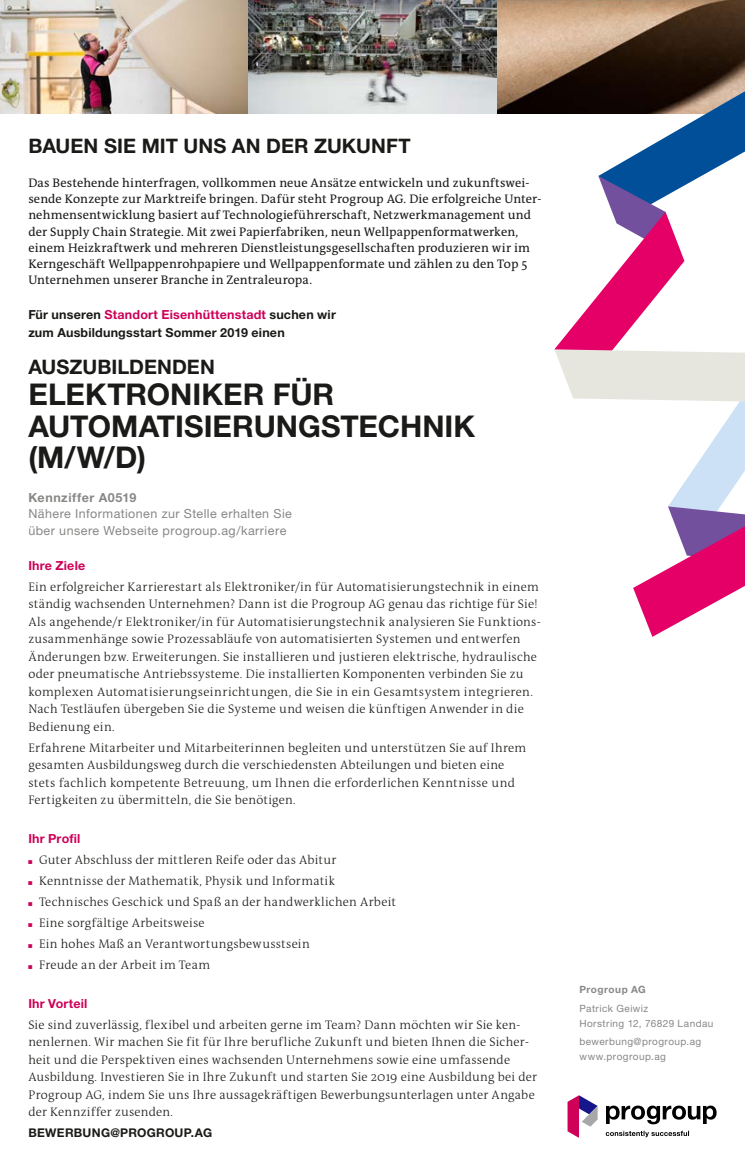
<style>
.page{position:relative;width:745px;height:1166px;background:#fff}
.page>*{position:absolute;margin:0;border:0;box-sizing:border-box;transform-origin:0 0}
.t1{font:700 30px/31.6px "Helvetica Neue LT Pro";color:#1a1a18}
.t2{font:700 20px "Helvetica Neue LT Pro";letter-spacing:.005em;color:#1a1a18}
.t3{font:300 12.5px/17.5px "The Antiqua B W3";letter-spacing:.015em;color:#1a1a18}
.t4{font:12.5px/16.2px "The Antiqua B W5 Plain";letter-spacing:.01em;color:#1a1a18}
.t5{font:700 12.5px/17.5px "Helvetica Neue LT Pro";letter-spacing:.015em;color:#1a1a18}
.t6{font:12.5px/16.2px "Helvetica Neue LT Pro";letter-spacing:.035em;color:#878786}
.t7{font:700 12.5px "Helvetica Neue LT Pro";letter-spacing:.015em;color:#ce0058}
.t8{font:700 12.5px "Helvetica Neue LT Pro";letter-spacing:.045em;color:#878786}
.t9{font:700 12px "Helvetica Neue LT Pro";letter-spacing:.02em;color:#1a1a18}
.t10{font:10px/15px "Helvetica Neue LT Pro";letter-spacing:.04em;color:#878786}
.t11{font:700 10px "Helvetica Neue LT Pro";letter-spacing:.05em;color:#878786}
.t12{font:3.12px "Helvetica Neue";color:#ce0058;scale:1.19 1}
.s1{color:#ce0058}
</style>
<div class="page">
<img style="left:0;top:0;width:248px;height:113px">
<svg style="left:496px;top:0;width:248px;height:113px;background:#785f4b"></svg>
<img style="left:248px;top:0;width:248px;height:113px">
<svg style="left:554px;top:91px;width:190px;height:546px"></svg>
<svg style="left:567px;top:1095px;width:30px;height:42px"></svg>
<svg style="left:606px;top:1105px;width:110px;height:19px"></svg>
<svg style="left:605px;top:1131px;width:83px;height:6px"></svg>
<h2 class="t2" style="left:28px;top:134px;width:383px">BAUEN SIE MIT UNS AN DER ZUKUNFT</h2>
<p class="t4" style="left:28px;top:174px;width:514px">Das Bestehende hinterfragen, vollkommen neue Ansätze entwickeln und zukunftswei&shy;sende Konzepte zur Marktreife bringen. Dafür steht Progroup AG. Die erfolgreiche Unter&shy;nehmensentwicklung basiert auf Technologieführerschaft, Netzwerkmanagement und der Supply Chain Strategie. Mit zwei Papierfabriken, neun Wellpappenformatwerken, einem Heizkraftwerk und mehreren Dienstleistungsgesellschaften produzieren wir im Kerngeschäft Wellpappenrohpapiere und Wellpappenformate und zählen zu den Top 5<br>Unternehmen unserer Branche in Zentraleuropa.</p>
<p class="t5" style="left:28px;top:306px;width:309px">Für unseren <span class="s1">Standort Eisenhüttenstadt</span> suchen wir zum Ausbildungsstart Sommer 2019 einen</p>
<h2 class="t2" style="left:28px;top:354px;width:188px">AUSZUBILDENDEN</h2>
<h1 class="t1" style="left:28px;top:378px;width:448px">ELEKTRONIKER FÜR<br>AUTOMATISIERUNGSTECHNIK (M/W/D)</h1>
<p class="t8" style="left:28px;top:490px;width:109px">Kennziffer A0519</p>
<p class="t6" style="left:28px;top:505px;width:265px">Nähere Informationen zur Stelle erhalten Sie über unsere Webseite progroup.ag/karriere</p>
<p class="t7" style="left:28px;top:557px;width:58px">Ihre Ziele</p>
<p class="t3" style="left:28px;top:577px;width:513px">Ein erfolgreicher Karrierestart als Elektroniker/in für Automatisierungstechnik in einem ständig wachsenden Unternehmen? Dann ist die Progroup AG genau das richtige für Sie!<br>Als angehende/r Elektroniker/in für Automatisierungstechnik analysieren Sie Funktions&shy;zusammenhänge sowie Prozessabläufe von automatisierten Systemen und entwerfen Änderungen bzw. Erweiterungen. Sie installieren und justieren elektrische, hydraulische oder pneumatische Antriebssysteme. Die installierten Komponenten verbinden Sie zu komplexen Automatisierungseinrichtungen, die Sie in ein Gesamtsystem integrieren.<br>Nach Testläufen übergeben Sie die Systeme und weisen die künftigen Anwender in die Bedienung ein.</p>
<p class="t3" style="left:28px;top:739px;width:499px">Erfahrene Mitarbeiter und Mitarbeiterinnen begleiten und unterstützen Sie auf Ihrem gesamten Ausbildungsweg durch die verschiedensten Abteilungen und bieten eine stets fachlich kompetente Betreuung, um Ihnen die erforderlichen Kenntnisse und Fertigkeiten zu übermitteln, die Sie benötigen.</p>
<p class="t7" style="left:28px;top:831px;width:53px">Ihr Profil</p>
<p class="t12" style="left:28px;top:859px;width:5px">█</p>
<p class="t3" style="left:39px;top:851px;width:299px">Guter Abschluss der mittleren Reife oder das Abitur</p>
<p class="t12" style="left:28px;top:881px;width:5px">█</p>
<p class="t3" style="left:39px;top:872px;width:297px">Kenntnisse der Mathematik, Physik und Informatik</p>
<p class="t12" style="left:28px;top:902px;width:5px">█</p>
<p class="t3" style="left:39px;top:893px;width:358px">Technisches Geschick und Spaß an der handwerklichen Arbeit</p>
<p class="t12" style="left:28px;top:923px;width:5px">█</p>
<p class="t3" style="left:39px;top:914px;width:167px">Eine sorgfältige Arbeitsweise</p>
<p class="t12" style="left:28px;top:944px;width:5px">█</p>
<p class="t3" style="left:39px;top:935px;width:272px">Ein hohes Maß an Verantwortungsbewusstsein</p>
<p class="t12" style="left:28px;top:965px;width:5px">█</p>
<p class="t3" style="left:39px;top:956px;width:172px">Freude an der Arbeit im Team</p>
<p class="t7" style="left:28px;top:995px;width:61px">Ihr Vorteil</p>
<p class="t3" style="left:28px;top:1015px;width:510px">Sie sind zuverlässig, flexibel und arbeiten gerne im Team? Dann möchten wir Sie ken&shy;nenlernen. Wir machen Sie fit für Ihre berufliche Zukunft und bieten Ihnen die Sicher&shy;heit und die Perspektiven eines wachsenden Unternehmens sowie eine umfassende Ausbildung. Investieren Sie in Ihre Zukunft und starten Sie 2019 eine Ausbildung bei der Progroup AG, indem Sie uns Ihre aussagekräftigen Bewerbungsunterlagen unter Angabe der Kennziffer zusenden.</p>
<p class="t9" style="left:28px;top:1125px;width:185px">BEWERBUNG@PROGROUP.AG</p>
<p class="t11" style="left:579px;top:984px;width:68px">Progroup AG</p>
<p class="t10" style="left:579px;top:1000px;width:135px">Patrick Geiwiz<br>Horstring 12, 76829 Landau</p>
<p class="t10" style="left:579px;top:1034px;width:123px">bewerbung@progroup.ag www.progroup.ag</p>
</div>
